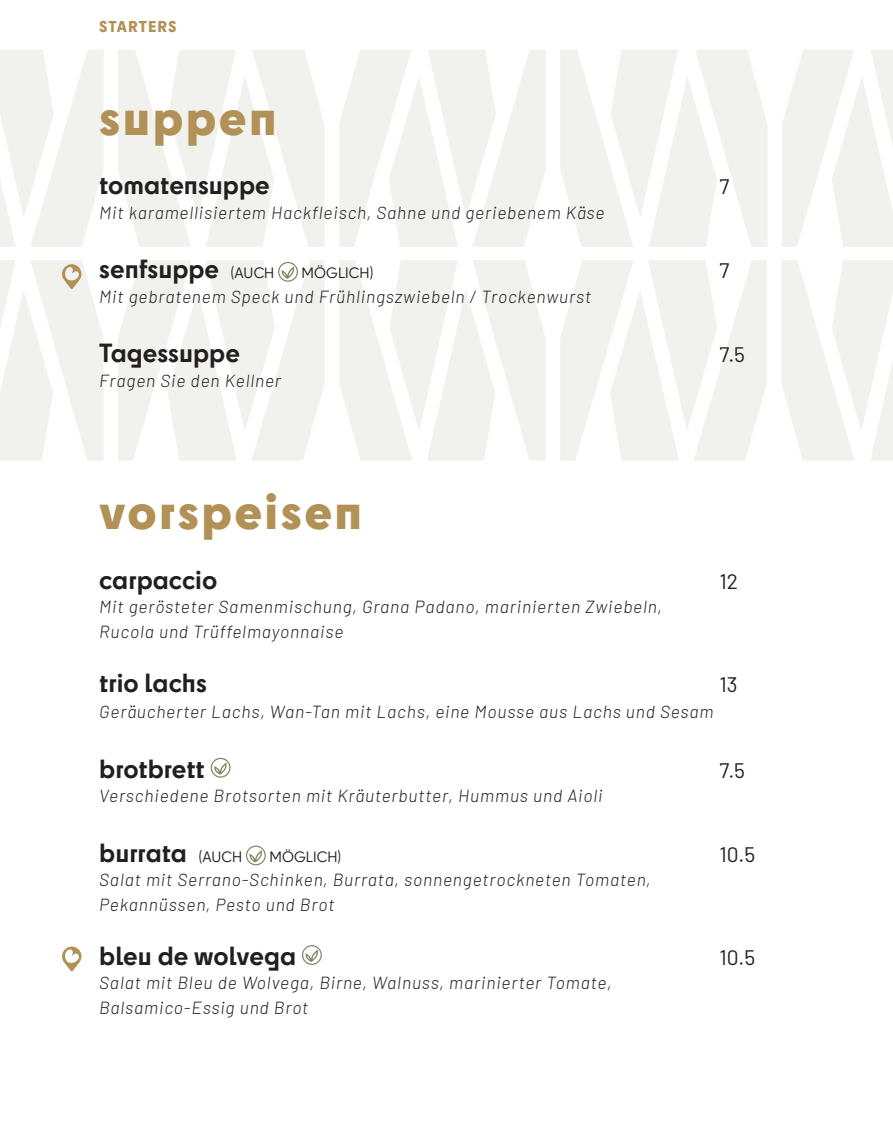
<style>
.page{position:relative;width:893px;height:1141px;background:#fff}
.page>*{position:absolute;margin:0;border:0;box-sizing:border-box;transform-origin:0 0}
.gerecht{font:800 46.55px "Cy";letter-spacing:.05em;color:#b29156}
.gerecht_kapitalen{font:700 24.5px "Cy";color:#231f20}
.gerecht_kapitalen-2{font:21px "Barlow";color:#231f20}
.gerecht_kapitalen-3{font:italic 300 17.5px "Barlow";letter-spacing:.05em;color:#231f20}
.Alineastijl_1{font:800 14.7px "Cy";letter-spacing:.065em;color:#b29156}
.gerecht_kapitalen-4{font:14px "Cy";letter-spacing:.01em;color:#231f20}
.s1{font-weight:400;font-size:14px}
</style>
<div class="page">
<svg style="left:339px;top:260px;width:207px;height:201px"></svg>
<svg style="left:560px;top:260px;width:207px;height:201px"></svg>
<svg style="left:0;top:50px;width:103px;height:197px"></svg>
<svg style="left:118px;top:50px;width:207px;height:197px"></svg>
<svg style="left:339px;top:50px;width:207px;height:197px"></svg>
<svg style="left:781px;top:260px;width:112px;height:201px"></svg>
<svg style="left:560px;top:50px;width:207px;height:197px"></svg>
<svg style="left:782px;top:50px;width:111px;height:197px"></svg>
<svg style="left:118px;top:260px;width:207px;height:201px"></svg>
<svg style="left:211px;top:758px;width:20px;height:20px"></svg>
<svg style="left:246px;top:846px;width:20px;height:19px"></svg>
<svg style="left:302px;top:945px;width:20px;height:20px"></svg>
<svg style="left:0;top:260px;width:103px;height:201px"></svg>
<svg style="left:62px;top:946px;width:20px;height:26px"></svg>
<p class="Alineastijl_1" style="left:99px;top:15px;width:79px">STARTERS</p>
<p class="gerecht" style="left:99px;top:81px;width:179px">suppen</p>
<p class="gerecht_kapitalen" style="left:99px;top:166px;width:172px">tomatensuppe</p>
<p class="gerecht_kapitalen-2" style="left:719px;top:171px;width:11px">7</p>
<p class="gerecht_kapitalen-3" style="left:99px;top:200px;width:507px">Mit karamellisiertem Hackfleisch, Sahne und geriebenem Käse</p>
<p class="gerecht_kapitalen" style="left:99px;top:250px;width:177px">senfsuppe <span class="s1">(AUCH</span></p>
<p class="gerecht_kapitalen-4" style="left:302px;top:263px;width:73px">MÖGLICH)</p>
<p class="gerecht_kapitalen-2" style="left:719px;top:255px;width:11px">7</p>
<p class="gerecht_kapitalen-3" style="left:99px;top:284px;width:494px">Mit gebratenem Speck und Frühlingszwiebeln / Trockenwurst</p>
<p class="gerecht_kapitalen" style="left:99px;top:334px;width:142px">Tagessuppe</p>
<p class="gerecht_kapitalen-2" style="left:719px;top:339px;width:27px">7.5</p>
<p class="gerecht_kapitalen-3" style="left:99px;top:368px;width:183px">Fragen Sie den Kellner</p>
<p class="gerecht" style="left:99px;top:475px;width:264px">vorspeisen</p>
<p class="gerecht_kapitalen" style="left:99px;top:561px;width:120px">carpaccio</p>
<p class="gerecht_kapitalen-2" style="left:719px;top:566px;width:20px">12</p>
<p class="gerecht_kapitalen-3" style="left:99px;top:594px;width:564px">Mit gerösteter Samenmischung, Grana Padano, marinierten Zwiebeln,</p>
<p class="gerecht_kapitalen-3" style="left:99px;top:619px;width:246px">Rucola und Trüffelmayonnaise</p>
<p class="gerecht_kapitalen" style="left:99px;top:664px;width:109px">trio lachs</p>
<p class="gerecht_kapitalen-2" style="left:719px;top:669px;width:20px">13</p>
<p class="gerecht_kapitalen-3" style="left:99px;top:699px;width:616px">Geräucherter Lachs, Wan-Tan mit Lachs, eine Mousse aus Lachs und Sesam</p>
<p class="gerecht_kapitalen" style="left:99px;top:750px;width:107px">brotbrett</p>
<p class="gerecht_kapitalen-2" style="left:719px;top:755px;width:27px">7.5</p>
<p class="gerecht_kapitalen-3" style="left:99px;top:783px;width:505px">Verschiedene Brotsorten mit Kräuterbutter, Hummus und Aioli</p>
<p class="gerecht_kapitalen" style="left:99px;top:834px;width:145px">burrata <span class="s1">(AUCH</span></p>
<p class="gerecht_kapitalen-4" style="left:269px;top:846px;width:73px">MÖGLICH)</p>
<p class="gerecht_kapitalen-2" style="left:719px;top:839px;width:37px">10.5</p>
<p class="gerecht_kapitalen-3" style="left:99px;top:867px;width:553px">Salat mit Serrano-Schinken, Burrata, sonnengetrockneten Tomaten,</p>
<p class="gerecht_kapitalen-3" style="left:99px;top:892px;width:237px">Pekannüssen, Pesto und Brot</p>
<p class="gerecht_kapitalen" style="left:99px;top:937px;width:198px">bleu de wolvega</p>
<p class="gerecht_kapitalen-2" style="left:719px;top:942px;width:37px">10.5</p>
<p class="gerecht_kapitalen-3" style="left:99px;top:971px;width:514px">Salat mit Bleu de Wolvega, Birne, Walnuss, marinierter Tomate,</p>
<p class="gerecht_kapitalen-3" style="left:99px;top:995px;width:211px">Balsamico-Essig und Brot</p>
</div>
